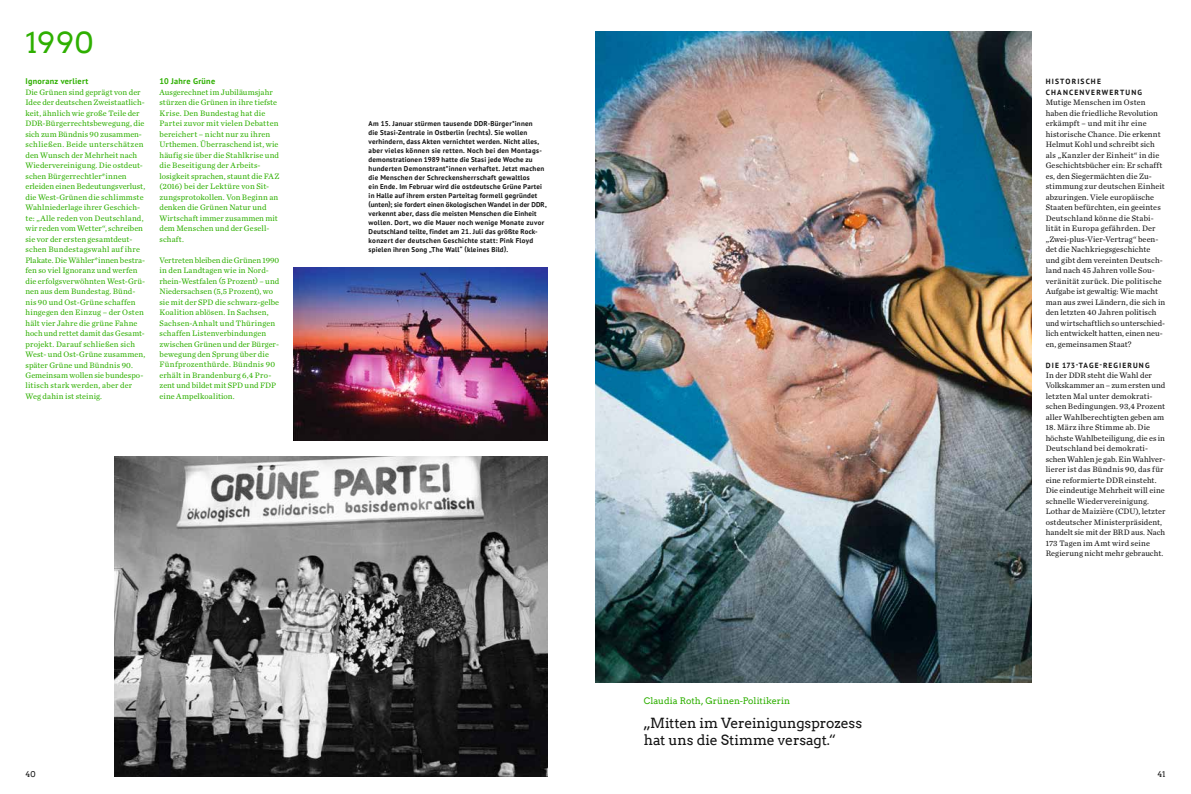
<style>
.page{position:relative;width:1191px;height:794px;background:#fff}
.page>*{position:absolute;margin:0;border:0;box-sizing:border-box;transform-origin:0 0}
.t1{font:29px "Arvo";color:#2eaf00}
.t2{font:14px/17px "Arvo";letter-spacing:-.01em;color:#141414}
.t3{font:9px "Arvo";color:#2eaf00}
.t4{font:8.2px/10.5px "Chronicle Text G2";letter-spacing:.01em;color:#2eaf00}
.t5{font:8.2px/10.5px "Chronicle Text G2";letter-spacing:.01em;color:#141414}
.t6{font:8.2px "Chronicle Text G2";letter-spacing:-.01em;color:#2eaf00}
.t7{font:8.2px "Chronicle Text G2";letter-spacing:-.015em;color:#2eaf00}
.t8{font:700 8.2px "PT Sans";letter-spacing:.035em;color:#2eaf00}
.t9{font:8px "Arvo";color:#141414}
.t10{font:700 7.5px/10.5px "PT Sans";letter-spacing:.15em;color:#141414}
.t11{font:700 7px/9px "PT Sans";letter-spacing:.03em;color:#141414}
</style>
<div class="page">
<img style="left:595px;top:31px;width:436px;height:651px">
<img style="left:115px;top:456px;width:432px;height:320px">
<img style="left:293px;top:267px;width:254px;height:174px">
<h1 class="t1" style="left:26px;top:25px;width:70px">1990</h1>
<p class="t8" style="left:26px;top:76px;width:64px">Ignoranz verlier t</p>
<p class="t8" style="left:159px;top:76px;width:57px">10 Jahre Grüne</p>
<p class="t4" style="left:26px;top:86px;width:117px">Die Gr ünen sind gepräg t von der</p>
<p class="t4" style="left:159px;top:86px;width:115px">Ausgerechnet im Jubiläumsjahr</p>
<p class="t4" style="left:26px;top:97px;width:120px">Idee der deutschen Zweistaatlich-</p>
<p class="t4" style="left:159px;top:97px;width:119px">stürzen die Grünen in ihre tiefste</p>
<p class="t4" style="left:26px;top:107px;width:116px">keit, ä hnlich wie g roße Teile der</p>
<p class="t4" style="left:159px;top:107px;width:107px">K r i se. Den Bundest ag h at die</p>
<p class="t4" style="left:26px;top:118px;width:121px">DDR-Bürgerrechtsbeweg ung, die</p>
<p class="t4" style="left:159px;top:118px;width:120px">Pa r t ei z uvor m it v ielen Debat ten</p>
<p class="t4" style="left:26px;top:128px;width:117px">sich zum Bündnis 90 zusa mmen-</p>
<p class="t4" style="left:159px;top:128px;width:112px">bereichert – nicht nur zu ihren</p>
<p class="t4" style="left:26px;top:139px;width:120px">s c h l ieß en . B ei d e u nt er s c h ä t z en</p>
<p class="t4" style="left:159px;top:139px;width:120px">Ur themen. Ü berraschend ist, w ie</p>
<p class="t4" style="left:26px;top:149px;width:113px">den Wunsch der Mehrheit nach</p>
<p class="t4" style="left:159px;top:149px;width:121px">häuf ig sie über die Sta hlkrise und</p>
<p class="t4" style="left:26px;top:160px;width:118px">Wieder vereinig ung. Die ostdeut-</p>
<p class="t4" style="left:159px;top:160px;width:102px">die Beseitig ung der A rbeits-</p>
<p class="t4" style="left:26px;top:170px;width:103px">schen Bürgerrechtler*innen</p>
<p class="t4" style="left:159px;top:170px;width:121px">losig keit sprachen, staunt die FA Z</p>
<p class="t6" style="left:26px;top:180px;width:121px">erleiden einen Bedeut ungsverlust,</p>
<p class="t4" style="left:159px;top:181px;width:111px">(2016) bei der L ek t ü re von Sit-</p>
<p class="t4" style="left:26px;top:191px;width:120px">die West-Grünen die schlimmste</p>
<p class="t4" style="left:159px;top:191px;width:120px">zungsprotokollen. Von Beginn an</p>
<p class="t4" style="left:26px;top:202px;width:116px">Wa hlniederlage ihrer Geschich-</p>
<p class="t4" style="left:159px;top:202px;width:108px">denken die Gr ünen Natur und</p>
<p class="t4" style="left:26px;top:212px;width:120px">te: „ A l le reden von Deutsch la nd ,</p>
<p class="t4" style="left:159px;top:212px;width:120px">Wir tscha f t immer zusa mmen mit</p>
<p class="t4" style="left:26px;top:223px;width:119px">wir reden vom Wetter“, schreiben</p>
<p class="t4" style="left:159px;top:223px;width:111px">dem Menschen und der Gesell-</p>
<p class="t4" style="left:26px;top:233px;width:108px">sie vor der ersten gesamtdeut-</p>
<p class="t4" style="left:159px;top:233px;width:26px">scha f t.</p>
<p class="t4" style="left:26px;top:244px;width:121px">schen Bu ndestagswa h l au f i hre<br>Plakate. Die Wä hler*innen bestra-</p>
<p class="t7" style="left:159px;top:254px;width:121px">Ver treten bleiben d ie Gr ünen 1990</p>
<p class="t4" style="left:26px;top:265px;width:114px">fen so v iel Ignora nz und wer fen</p>
<p class="t4" style="left:159px;top:265px;width:110px">in den Landtagen w ie in Nord-</p>
<p class="t4" style="left:26px;top:275px;width:121px">die er folgsver wöhnten West-Gr ü-</p>
<p class="t4" style="left:159px;top:275px;width:121px">rhein-Westfalen (5 Prozent) – und</p>
<p class="t4" style="left:26px;top:286px;width:111px">nen aus dem Bundestag. Bünd-</p>
<p class="t4" style="left:159px;top:286px;width:115px">Niedersachsen (5,5 Prozent), wo</p>
<p class="t4" style="left:26px;top:296px;width:111px">nis 90 und Ost-Grüne scha f fen</p>
<p class="t4" style="left:159px;top:296px;width:121px">sie mit der SPD die schwarz-gelbe</p>
<p class="t4" style="left:26px;top:306px;width:120px">hingegen den Einzug – der Osten</p>
<p class="t4" style="left:159px;top:306px;width:111px">Koa lition ablösen. In Sachsen,</p>
<p class="t4" style="left:26px;top:317px;width:113px">hält vier Ja hre die gr üne Fa hne</p>
<p class="t4" style="left:159px;top:317px;width:117px">Sach sen-A n ha lt u nd T hü r i ngen</p>
<p class="t4" style="left:26px;top:327px;width:120px">hoch und rettet damit das Gesa mt-</p>
<p class="t4" style="left:159px;top:327px;width:108px">schaf fen Listenverbindungen</p>
<p class="t4" style="left:26px;top:338px;width:111px">projek t . Da rau f sch l ieß en sich</p>
<p class="t4" style="left:159px;top:338px;width:121px">zwischen Grünen und der Bürger-</p>
<p class="t4" style="left:26px;top:348px;width:121px">West- und Ost-Gr üne zusammen,</p>
<p class="t4" style="left:159px;top:348px;width:111px">beweg ung den Spr ung über die</p>
<p class="t4" style="left:26px;top:359px;width:109px">später Gr üne und Bündnis 90.</p>
<p class="t4" style="left:159px;top:359px;width:117px">F ün f prozent hürde. Bündn i s 90</p>
<p class="t4" style="left:26px;top:369px;width:119px">Gemeinsam wollen sie bundespo-</p>
<p class="t4" style="left:159px;top:369px;width:113px">erhält in Brandenburg 6,4 Pro-</p>
<p class="t4" style="left:26px;top:380px;width:108px">l it isch st a rk wer den , aber der</p>
<p class="t4" style="left:159px;top:380px;width:118px">zent und bildet mit SPD und FDP</p>
<p class="t4" style="left:26px;top:390px;width:78px">Weg da hin ist steinig.</p>
<p class="t4" style="left:159px;top:390px;width:77px">eine A mpelkoalition.</p>
<p class="t11" style="left:369px;top:119px;width:179px">Am 15. Januar stürmen tausende DDR-Bürger*innen<br>die Stasi-Zentrale in Ostberlin (rechts). Sie wollen verhindern, dass Akten vernichtet werden. Nicht alles, aber vieles können sie ret ten. Noch bei den Montags&shy;demonstrationen 1989 hatte die Stasi jede Woche zu hunderten Demonstrant*innen verhaftet. Jetzt machen die Menschen der Schreckensherrschaft gewaltlos<br>ein Ende. Im Februar wird die ostdeutsche Grüne Partei in Halle auf ihrem ersten Parteitag formell gegründet (unten); sie fordert einen ökologischen Wandel in der DDR, verkennt aber, dass die meisten Menschen die Einheit wollen. Dort, wo die Mauer noch wenige Monate zuvor Deutschland teilte, findet am 21. Juli das größte Rock&shy;konzert der deutschen Geschichte statt: Pink Floyd spielen ihren Song „The Wall“ (kleines Bild).</p>
<p class="t3" style="left:643px;top:695px;width:148px">Claudia Roth, Grünen-Politikerin</p>
<p class="t2" style="left:643px;top:714px;width:220px">„Mitten im Vereinigungsprozess hat uns die Stimme versagt.“</p>
<p class="t10" style="left:1046px;top:76px;width:98px">HISTORISCHE<br>CHANCENVERWERTUNG</p>
<p class="t5" style="left:1045px;top:97px;width:121px">Mutige Menschen im Osten haben die friedliche Revolution erk ä mpf t – u nd m it i h r ei ne historische Cha nce. Die erkennt<br>Helmut Kohl und schreibt sich<br>a ls „ Ka n zler der Ei n heit “ i n d ie<br>Geschichtsbücher ein: Er scha f f t es, den Siegermächten die Zu&shy;stimmung zur deutschen Einheit abzuringen. Viele europä ische<br>Staaten befürchten, ein geeintes<br>Deutsch la nd kön ne die St abi-<br>l ität in Eu ropa gef ä h rden . Der „Zwei-plus-Vier-Ver trag “ been&shy;det die Nachkriegsgeschichte und g ibt dem vereinten Deutsch&shy;land nach 45 Ja hren volle Sou&shy;ver ä n it ät z u r ück . Die pol itisc he<br>Aufgabe ist gewaltig: Wie macht ma n aus z wei Lä ndern, die sich in den letzten 40 Ja hren politisch und wirtscha ftlich so unterschied&shy;lich ent w ickelt hatten, einen neu&shy;en, gemeinsa men Staat?</p>
<p class="t10" style="left:1046px;top:359px;width:105px">D I E 173-TA G E -REGIERUNG</p>
<p class="t5" style="left:1045px;top:369px;width:121px">In der DDR steht die Wa hl der<br>Volkska mmer a n – zum ersten und letz ten Ma l u nter demok rat i&shy;schen Beding ungen. 93,4 Prozent a ller Wa h lberechtig ten geben am<br>18 . Mä rz i h re St i m me ab. Die höchste Wa hlbeteilig ung , die es in<br>Deut sch la nd bei demok rat i&shy;schen Wa hlen je gab. Ein Wa hlver&shy;lierer ist d a s Bü ndnis 90, d a s f ü r eine reformier te DDR einsteht.<br>Die eindeutige Mehrheit w ill eine schnelle Wieder vereinig ung.<br>Lothar de Ma izière (CDU ), letzter ostdeutscher Minister präsident, handelt sie mit der BR D aus. Nach</p>
<p class="t5" style="left:1045px;top:537px;width:119px">173 Tagen i m A mt w i rd sei ne<br>Regier ung nicht mehr gebraucht.</p>
<p class="t9" style="left:26px;top:769px;width:12px">40</p>
<p class="t9" style="left:1157px;top:769px;width:9px">41</p>
</div>
